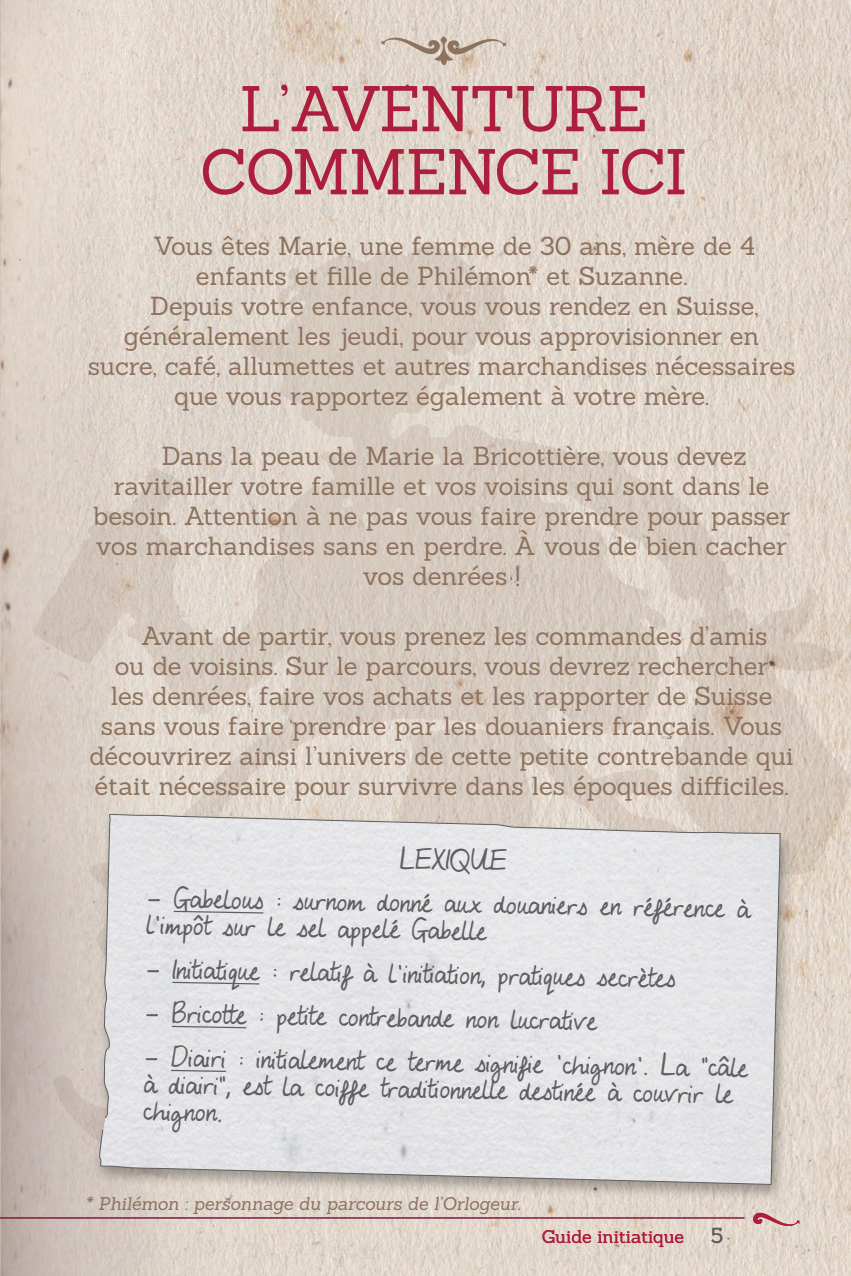
<style>
.page{position:relative;width:851px;height:1276px;background:#fff}
.page>*{position:absolute;margin:0;border:0;box-sizing:border-box;transform-origin:0 0}
.t1{font:63px/63px "Sanchez";letter-spacing:-.03em;color:#ad1d3c;text-align:center}
.t2{font:25.5px "Sanchez";letter-spacing:-.005em;color:#8d725e}
.t3{font:24.6px/27px "My Lucky Penny";color:#5f5f62}
.t4{font:21px "Sanchez";color:#5f5f62}
.t5{font:italic 18px "Sanchez";letter-spacing:-.005em;color:#8d725e}
.t6{font:18px "Sanchez";letter-spacing:-.01em;color:#ad1d3c}
</style>
<div class="page">
<img style="left:0;top:0;width:850px;height:1276px">
<img style="left:34px;top:244px;width:816px;height:934px">
<svg style="left:381px;top:36px;width:125px;height:29px;background:#cebfb1"></svg>
<div style="left:92px;top:810px;width:702px;height:392px;background:#231f20;opacity:.36"></div>
<svg style="left:99px;top:814px;width:681px;height:370px;background:#e0e0e2"></svg>
<svg style="left:172px;top:910px;width:92px;height:4px"></svg>
<svg style="left:171px;top:981px;width:89px;height:4px"></svg>
<svg style="left:170px;top:1025px;width:77px;height:4px"></svg>
<svg style="left:170px;top:1069px;width:57px;height:3px"></svg>
<svg style="left:751px;top:1211px;width:48px;height:16px"></svg>
<hr style="left:0;top:1217px;width:744px;height:1px;background:#861643">
<h1 class="t1" style="left:200px;top:77px;width:489px">L’AVENTURE<br>COMMENCE ICI</h1>
<p class="t2" style="left:153px;top:229px;width:603px">Vous êtes Marie, une femme de 30 ans, mère de 4</p>
<p class="t2" style="left:196px;top:259px;width:492px">enfants et fille de Philémon* et Suzanne.</p>
<p class="t2" style="left:150px;top:289px;width:609px">Depuis votre enfance, vous vous rendez en Suisse,</p>
<p class="t2" style="left:124px;top:319px;width:637px">généralement les jeudi, pour vous approvisionner en</p>
<p class="t2" style="left:88px;top:349px;width:709px">sucre, café, allumettes et autres marchandises nécessaires</p>
<p class="t2" style="left:174px;top:379px;width:536px">que vous rapportez également à votre mère.</p>
<p class="t2" style="left:162px;top:439px;width:586px">Dans la peau de Marie la Bricottière, vous devez</p>
<p class="t2" style="left:114px;top:469px;width:657px">ravitailler votre famille et vos voisins qui sont dans le</p>
<p class="t2" style="left:93px;top:499px;width:698px">besoin. Attention à ne pas vous faire prendre pour passer</p>
<p class="t2" style="left:96px;top:529px;width:692px">vos marchandises sans en perdre. À vous de bien cacher</p>
<p class="t2" style="left:363px;top:559px;width:158px">vos denrées !</p>
<p class="t2" style="left:141px;top:619px;width:627px">Avant de partir, vous prenez les commandes d’amis</p>
<p class="t2" style="left:115px;top:649px;width:654px">ou de voisins. Sur le parcours, vous devrez rechercher</p>
<p class="t2" style="left:111px;top:679px;width:663px">les denrées, faire vos achats et les rapporter de Suisse</p>
<p class="t2" style="left:101px;top:709px;width:682px">sans vous faire prendre par les douaniers français. Vous</p>
<p class="t2" style="left:89px;top:739px;width:705px">découvrirez ainsi l’univers de cette petite contrebande qui</p>
<p class="t2" style="left:95px;top:769px;width:695px">était nécessaire pour survivre dans les époques difficiles.</p>
<p class="t3" style="left:400px;top:846px;width:108px;rotate:1deg">LEXIQUE</p>
<p class="t3" style="left:147px;top:884px;width:604px;rotate:1deg">- Gabelous : surnom donné aux douaniers en référence à l’impôt sur le sel appelé Gabelle</p>
<p class="t3" style="left:146px;top:955px;width:531px;rotate:1deg">- Initiatique : relatif à l’initiation, pratiques secrètes</p>
<p class="t3" style="left:145px;top:999px;width:454px;rotate:1deg">- Bricotte : petite contrebande non lucrative</p>
<p class="t3" style="left:144px;top:1043px;width:605px;rotate:1deg">- Diairi : initialement ce terme signifie ‘chignon’. La "câle à diairi", est la coiffe traditionnelle destinée à couvrir le chignon.</p>
<p class="t5" style="left:85px;top:1192px;width:437px">* Philémon : personnage du parcours de l’Orlogeur.</p>
<p class="t6" style="left:541px;top:1224px;width:144px">Guide initiatique</p>
<p class="t4" style="left:710px;top:1222px;width:14px">5</p>
</div>
